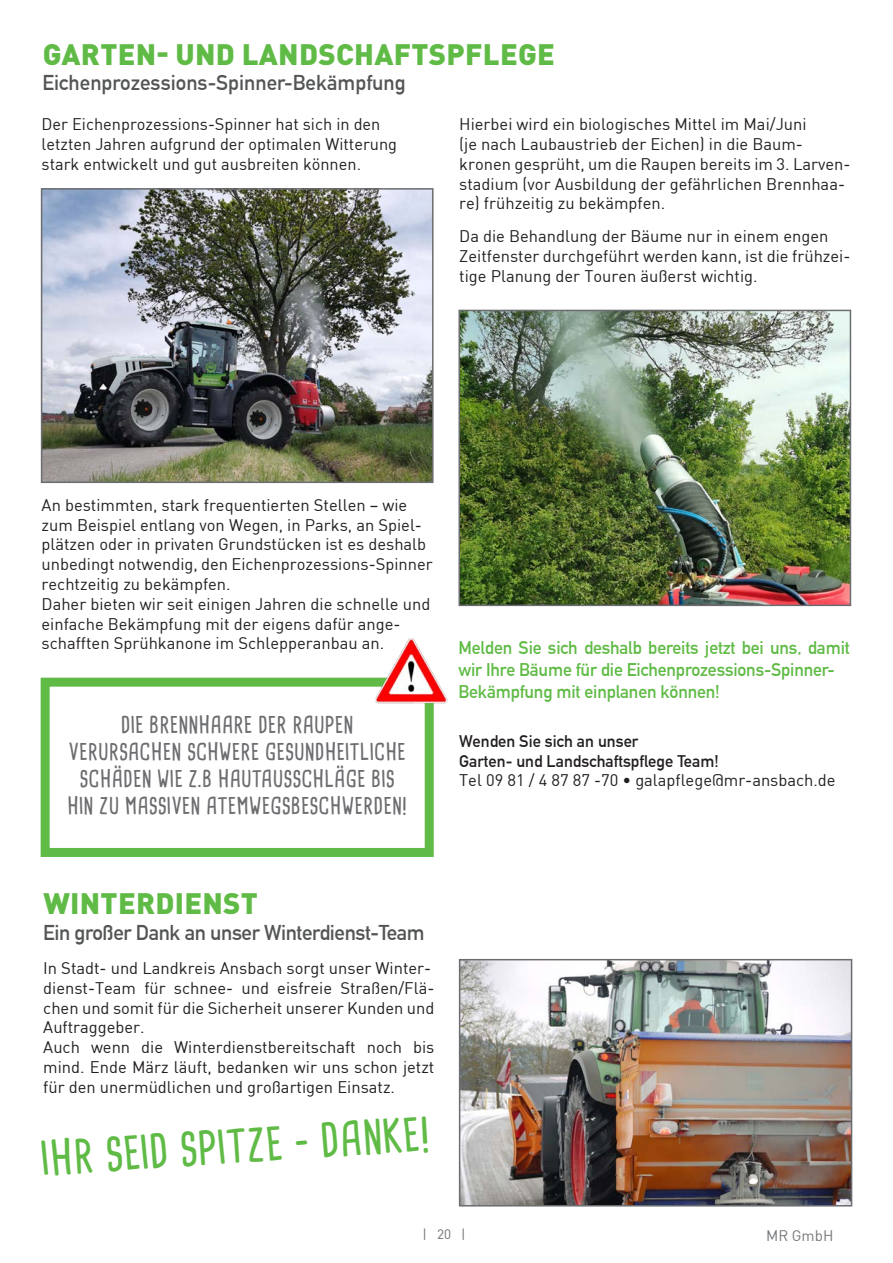
<style>
.page{position:relative;width:893px;height:1263px;background:#fff}
.page>*{position:absolute;margin:0;border:0;box-sizing:border-box;transform-origin:0 0}
.arial_schrift_11_blocksatz{font:700 45px "Cardenio Modern";color:#60bb46}
.t1{font:900 29.25px "DIN Pro";letter-spacing:.01em;color:#60bb46}
.arial_schrift_11_blocksatz-2{font:700 22.5px/27px "Cardenio Modern";color:#6c6d70;text-align:center}
.t2{font:700 21px "DIN Alternate";letter-spacing:-.01em;color:#545557}
.arial_schrift_11_blocksatz-3{font:700 18px/21.6px "DIN Alternate";letter-spacing:-.01em;color:#60bb46}
.arial_schrift_11_blocksatz-4{font:16.5px/19.8px "DIN";color:#231f20;text-align:justify}
.arial_schrift_11_blocksatz-5{font:700 16.5px/19.8px "DIN Alternate";color:#231f20}
.t3{font:15px "DIN";color:#76787b}
.t4{font:13.5px "DIN";color:#6f7073}
.s1{font-family:"DIN";font-weight:400}
</style>
<div class="page">
<div style="left:41px;top:678px;width:393px;height:179px;border:9px solid #60bb46"></div>
<img style="left:44px;top:191px;width:387px;height:289px">
<div style="left:41px;top:188px;width:393px;height:295px;border:2px solid #6c6d70"></div>
<img style="left:375px;top:639px;width:73px;height:68px">
<img style="left:461px;top:313px;width:387px;height:290px">
<div style="left:458px;top:310px;width:393px;height:296px;border:2px solid #6c6d70"></div>
<img style="left:462px;top:962px;width:387px;height:241px">
<div style="left:459px;top:959px;width:393px;height:247px;border:2px solid #6c6d70"></div>
<p class="t1" style="left:43px;top:34px;width:514px">GARTEN- UND LANDSCHAFTSPFLEGE</p>
<p class="t2" style="left:43px;top:67px;width:365px">Eichenprozessions-Spinner-Bekämpfung</p>
<p class="arial_schrift_11_blocksatz-4" style="left:42px;top:114px;width:340px">Der Eichenprozessions-Spinner hat sich in den</p>
<p class="arial_schrift_11_blocksatz-4" style="left:42px;top:134px;width:357px">letzten Jahren aufgrund der optimalen Witterung stark entwickelt und gut ausbreiten können.</p>
<p class="arial_schrift_11_blocksatz-4" style="left:459px;top:114px;width:349px">Hierbei wird ein biologisches Mittel im Mai/Juni</p>
<p class="arial_schrift_11_blocksatz-4" style="left:459px;top:134px;width:345px">(je nach Laubaustrieb der Eichen) in die Baum-</p>
<p class="arial_schrift_11_blocksatz-4" style="left:459px;top:154px;width:393px">kronen gesprüht, um die Raupen bereits im 3. Larven-</p>
<p class="arial_schrift_11_blocksatz-4" style="left:459px;top:173px;width:387px">stadium (vor Ausbildung der gefährlichen Brennhaa-</p>
<p class="arial_schrift_11_blocksatz-4" style="left:459px;top:193px;width:207px">re) frühzeitig zu bekämpfen.</p>
<p class="arial_schrift_11_blocksatz-4" style="left:459px;top:226px;width:371px">Da die Behandlung der Bäume nur in einem engen</p>
<p class="arial_schrift_11_blocksatz-4" style="left:459px;top:246px;width:393px">Zeitfenster durchgeführt werden kann, ist die frühzei-</p>
<p class="arial_schrift_11_blocksatz-4" style="left:459px;top:265px;width:300px">tige Planung der Touren äußerst wichtig.</p>
<p class="arial_schrift_11_blocksatz-4" style="left:42px;top:495px;width:367px">An bestimmten, stark frequentierten Stellen – wie</p>
<p class="arial_schrift_11_blocksatz-4" style="left:42px;top:514px;width:382px">zum Beispiel entlang von Wegen, in Parks, an Spiel-</p>
<p class="arial_schrift_11_blocksatz-4" style="left:42px;top:534px;width:386px">plätzen oder in privaten Grundstücken ist es deshalb</p>
<p class="arial_schrift_11_blocksatz-4" style="left:42px;top:554px;width:393px">unbedingt notwendig, den Eichenprozessions-Spinner</p>
<p class="arial_schrift_11_blocksatz-4" style="left:42px;top:574px;width:191px">rechtzeitig zu bekämpfen.</p>
<p class="arial_schrift_11_blocksatz-4" style="left:42px;top:594px;width:390px">Daher bieten wir seit einigen Jahren die schnelle und</p>
<p class="arial_schrift_11_blocksatz-4" style="left:42px;top:613px;width:360px">einfache Bekämpfung mit der eigens dafür ange-</p>
<p class="arial_schrift_11_blocksatz-4" style="left:42px;top:633px;width:344px">schafften Sprühkanone im Schlepperanbau an.</p>
<p class="arial_schrift_11_blocksatz-3" style="left:458px;top:636px;width:393px">Melden Sie sich deshalb bereits jetzt bei uns, damit wir Ihre Bäume für die Eichenprozessions-Spinner-</p>
<p class="arial_schrift_11_blocksatz-3" style="left:458px;top:679px;width:263px">Bekämpfung mit einplanen können!</p>
<p class="arial_schrift_11_blocksatz-2" style="left:121px;top:711px;width:234px">DIE BRENNHAARE DER RAUPEN</p>
<p class="arial_schrift_11_blocksatz-2" style="left:67px;top:738px;width:341px">VERURSACHEN SCHWERE GESUNDHEITLICHE<br>SCHÄDEN WIE Z.B HAUTAUSSCHLÄGE BIS<br>HIN ZU MASSIVEN ATEMWEGSBESCHWERDEN!</p>
<p class="arial_schrift_11_blocksatz-5" style="left:459px;top:730px;width:378px">Wenden Sie sich an unser<br>Garten- und Landschaftspflege Team!<br><span class="s1">Tel 09 81 / 4 87 87 -70 • galapflege@mr-ansbach.de</span></p>
<p class="t1" style="left:43px;top:884px;width:216px">WINTERDIENST</p>
<p class="t2" style="left:43px;top:916px;width:383px">Ein großer Dank an unser Winterdienst-Team</p>
<p class="arial_schrift_11_blocksatz-4" style="left:43px;top:958px;width:389px">In Stadt- und Landkreis Ansbach sorgt unser Winter-</p>
<p class="arial_schrift_11_blocksatz-4" style="left:43px;top:978px;width:393px">dienst-Team für schnee- und eisfreie Straßen/Flä&shy;chen und somit für die Sicherheit unserer Kunden und Auftraggeber.</p>
<p class="arial_schrift_11_blocksatz-4" style="left:43px;top:1037px;width:393px">Auch wenn die Winterdienstbereitschaft noch bis mind. Ende März läuft, bedanken wir uns schon jetzt für den unermüdlichen und großartigen Einsatz.</p>
<p class="arial_schrift_11_blocksatz" style="left:39px;top:1129px;width:391px;rotate:-4deg">IHR SEID SPITZE - DANKE!</p>
<p class="t4" style="left:423px;top:1226px;width:45px">| 20 |</p>
<p class="t3" style="left:766px;top:1226px;width:69px">MR GmbH</p>
</div>
